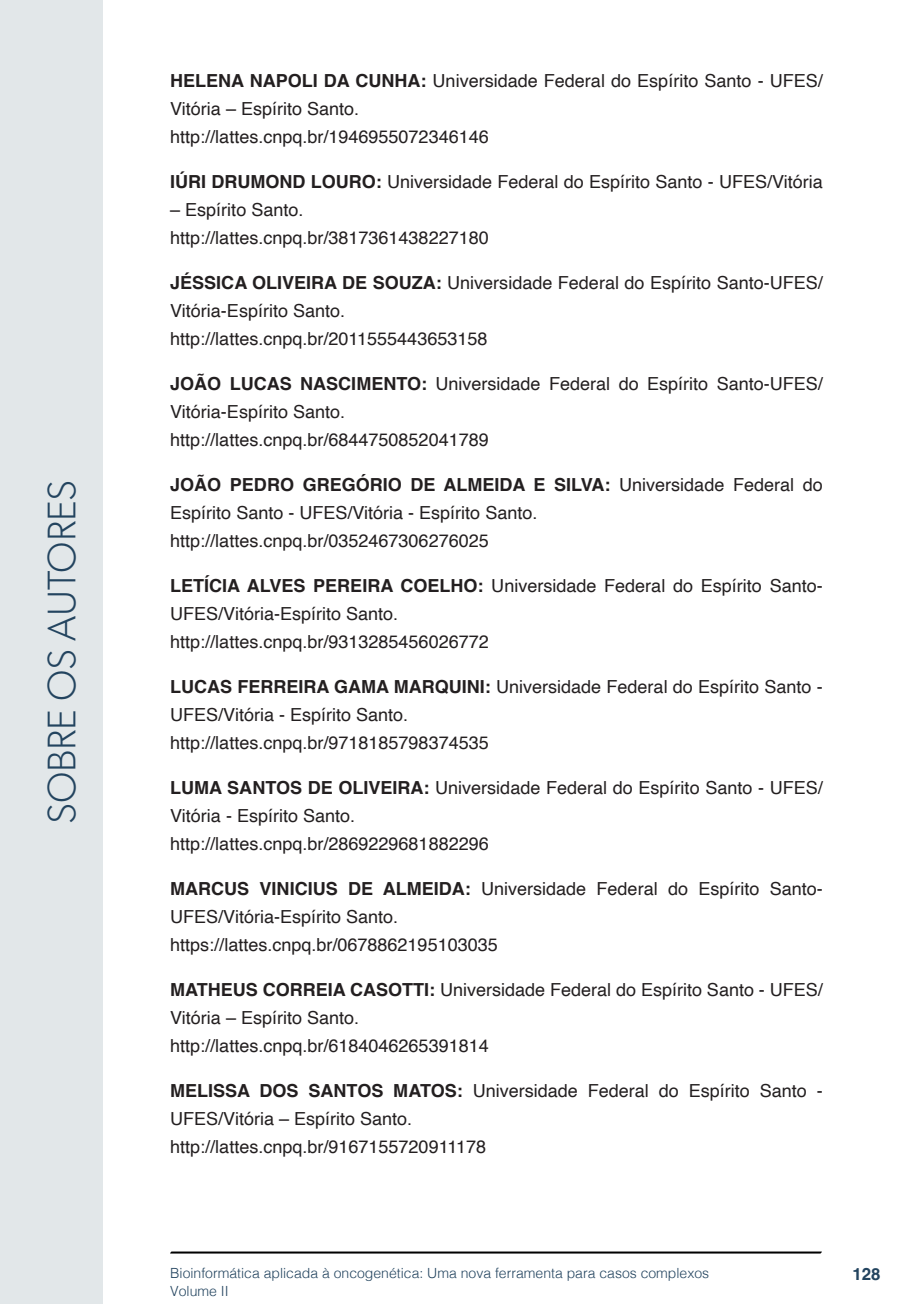
<style>
.page{position:relative;width:908px;height:1304px;background:#fff}
.page>*{position:absolute;margin:0;border:0;box-sizing:border-box;transform-origin:0 0}
.t1{font:300 40px "Gibson";color:#23445f}
.t2{font:18px/28px "Helvetica";color:#231f20}
.t3{font:700 16.8px "Helvetica";color:#23445f}
.t4{font:300 14px "Helvetica";color:#23445f}
.s1{font-weight:700}
</style>
<div class="page">
<svg style="left:170px;top:1251px;width:651px;height:3px;background:#515151"></svg>
<div style="left:0;top:0;width:103px;height:1304px;background:#e2e7e9"></div>
<h1 class="t1" style="left:37px;top:824px;width:346px;rotate:-90deg">SOBRE OS AUTORES</h1>
<p class="t2" style="left:170px;top:67px;width:653px"><span class="s1">HELENA NAPOLI DA CUNHA:</span> Universidade Federal do Espírito Santo - UFES/<br>Vitória – Espírito Santo.<br>http://lattes.cnpq.br/1946955072346146</p>
<p class="t2" style="left:170px;top:168px;width:653px"><span class="s1">IÚRI DRUMOND LOURO:</span> Universidade Federal do Espírito Santo - UFES/Vitória</p>
<p class="t2" style="left:170px;top:196px;width:320px">– Espírito Santo. http://lattes.cnpq.br/3817361438227180</p>
<p class="t2" style="left:170px;top:269px;width:653px"><span class="s1">JÉSSICA OLIVEIRA DE SOUZA:</span> Universidade Federal do Espírito Santo-UFES/<br>Vitória-Espírito Santo.<br>http://lattes.cnpq.br/2011555443653158</p>
<p class="t2" style="left:170px;top:370px;width:653px"><span class="s1">JOÃO LUCAS NASCIMENTO:</span> Universidade Federal do Espírito Santo-UFES/<br>Vitória-Espírito Santo.<br>http://lattes.cnpq.br/6844750852041789</p>
<p class="t2" style="left:170px;top:471px;width:653px"><span class="s1">JOÃO PEDRO GREGÓRIO DE ALMEIDA E SILVA:</span> Universidade Federal do<br>Espírito Santo - UFES/Vitória - Espírito Santo. http://lattes.cnpq.br/0352467306276025</p>
<p class="t2" style="left:170px;top:573px;width:653px"><span class="s1">LETÍCIA ALVES PEREIRA COELHO:</span> Universidade Federal do Espírito Santo-<br>UFES/Vitória-Espírito Santo.<br>http://lattes.cnpq.br/9313285456026772</p>
<p class="t2" style="left:170px;top:674px;width:653px"><span class="s1">LUCAS FERREIRA GAMA MARQUINI:</span> Universidade Federal do Espírito Santo -<br>UFES/Vitória - Espírito Santo.<br>http://lattes.cnpq.br/9718185798374535</p>
<p class="t2" style="left:170px;top:775px;width:653px"><span class="s1">LUMA SANTOS DE OLIVEIRA:</span> Universidade Federal do Espírito Santo - UFES/<br>Vitória - Espírito Santo.<br>http://lattes.cnpq.br/2869229681882296</p>
<p class="t2" style="left:170px;top:876px;width:653px"><span class="s1">MARCUS VINICIUS DE ALMEIDA:</span> Universidade Federal do Espírito Santo-<br>UFES/Vitória-Espírito Santo.<br>https://lattes.cnpq.br/0678862195103035</p>
<p class="t2" style="left:170px;top:977px;width:653px"><span class="s1">MATHEUS CORREIA CASOTTI:</span> Universidade Federal do Espírito Santo - UFES/<br>Vitória – Espírito Santo.<br>http://lattes.cnpq.br/6184046265391814</p>
<p class="t2" style="left:170px;top:1078px;width:653px"><span class="s1">MELISSA DOS SANTOS MATOS:</span> Universidade Federal do Espírito Santo -<br>UFES/Vitória – Espírito Santo.<br>http://lattes.cnpq.br/9167155720911178</p>
<p class="t4" style="left:170px;top:1261px;width:540px">Bioinformática aplicada à oncogenética: Uma nova ferramenta para casos complexos</p>
<p class="t3" style="left:851px;top:1264px;width:30px">128</p>
<p class="t4" style="left:170px;top:1279px;width:60px">Volume II</p>
</div>
